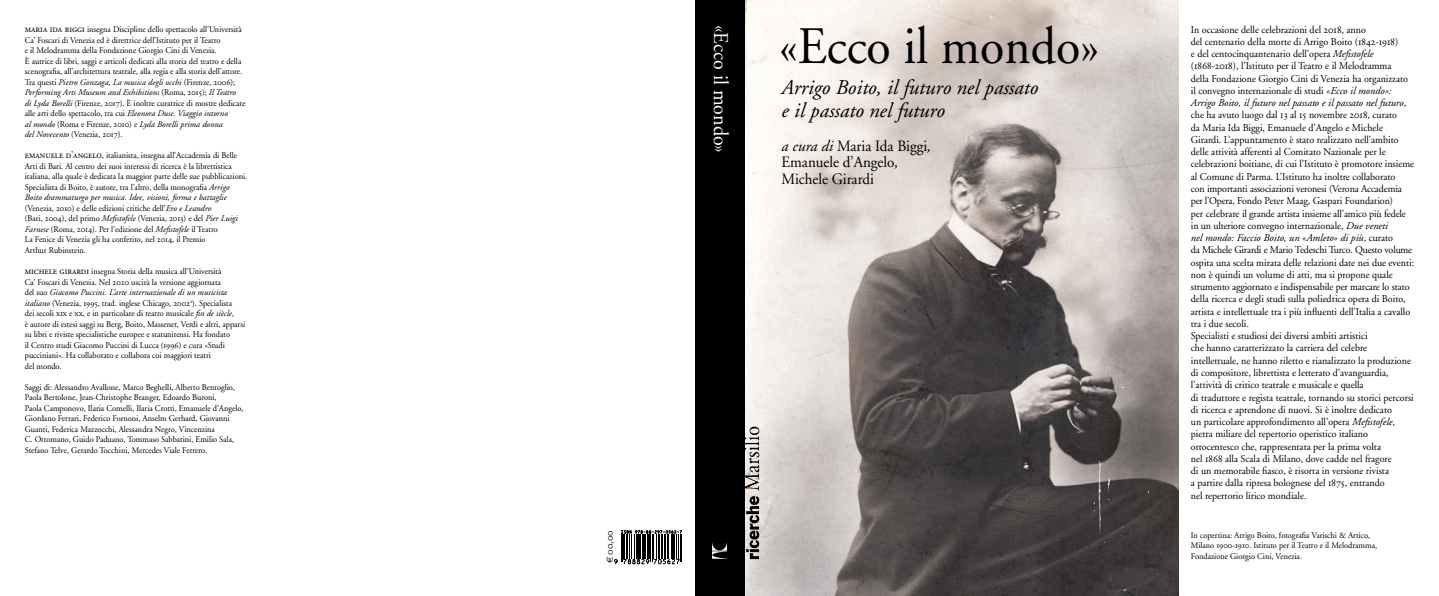
<style>
.page{position:relative;width:1439px;height:596px;background:#fff}
.page>*{position:absolute;margin:0;border:0;box-sizing:border-box;transform-origin:0 0}
.t1{font:52.5px "Adobe Garamond";color:#000;scale:.95 1}
.t2{font:21px/22.8px "Adobe Garamond Italic Os F";color:#000}
.t3{font:21px "Adobe Garamond";color:#fff;scale:.95 1}
.t4{font:15.75px/16.6px "Adobe Garamond";color:#000;scale:.95 1}
.t5{font:10.5px/12.2px "Adobe Garamond";color:#000;scale:.95 1}
.t6{font:10.5px "Adobe Garamond Italic Os F";color:#000}
.t7{font:10.5px "Adobe Garamond Exp";color:#000}
.t8{font:8.75px/10.5px "Adobe Garamond";color:#000;scale:.95 1}
.t9{font:8.75px/10.5px "Adobe Garamond Italic Os F";color:#000}
.s1{font-family:"Adobe Garamond Regular SC";font-size:10.06px}
.s2{font-family:"Adobe Garamond"}
.s3{font-family:"Adobe Garamond Exp"}
.s4{font-family:"Adobe Garamond Italic Os F"}
.s5{font-family:"Euro Sans";font-size:8.75px}
</style>
<div class="page">
<img style="left:744px;top:0;width:434px;height:595px">
<div style="left:694px;top:0;width:50px;height:595px;background:#000"></div>
<svg style="left:712px;top:543px;width:15px;height:15px"></svg>
<svg style="left:614px;top:530px;width:68px;height:35px"></svg>
<img style="left:744px;top:425px;width:17px;height:135px">
<p class="t8" style="left:25px;top:24px;width:230px"><span class="s1">maria ida biggi</span> insegna Discipline dello spettacolo all’Università Ca’ Foscari di Venezia ed è direttrice dell’Istituto per il Teatro<br>e il Melodramma della Fondazione Giorgio Cini di Venezia.<br>È autrice di libri, saggi e articoli dedicati alla storia del teatro e della scenografia, all’architettura teatrale, alla regia e alla storia dell’attore.</p>
<p class="t9" style="left:25px;top:77px;width:213px"><span class="s2">Tra questi</span> Pietro Gonzaga, La musica degli occhi <span class="s2">(Firenze,</span> <span class="s3">2006</span><span class="s2">);<br></span>Performing Arts Museum and Exhibitions <span class="s2">(Roma,</span> <span class="s3">2015</span><span class="s2">);</span> Il Teatro</p>
<p class="t8" style="left:25px;top:98px;width:234px"><span class="s4">di Lyda Borelli</span> (Firenze, <span class="s3">2017</span>). È inoltre curatrice di mostre dedicate alle arti dello spettacolo, tra cui <span class="s4">Eleonora Duse. Viaggio intorno</span></p>
<p class="t9" style="left:25px;top:119px;width:199px">al mondo <span class="s2">(Roma e Firenze,</span> <span class="s3">2010</span><span class="s2">) e</span> Lyda Borelli prima donna del Novecento <span class="s2">(Venezia,</span> <span class="s3">2017</span><span class="s2">).</span></p>
<p class="t8" style="left:25px;top:150px;width:236px"><span class="s1">emanuele d’angelo</span>, italianista, insegna all’Accademia di Belle Arti di Bari. Al centro dei suoi interessi di ricerca è la librettistica italiana, alla quale è dedicata la maggior parte delle sue pubblicazioni.<br>Specialista di Boito, è autore, tra l’altro, della monografia <span class="s4">Arrigo</span></p>
<p class="t9" style="left:25px;top:192px;width:203px">Boito drammaturgo per musica. Idee, visioni, forma e battaglie</p>
<p class="t8" style="left:25px;top:203px;width:226px">(Venezia, <span class="s3">2010</span>) e delle edizioni critiche dell’<span class="s4">Ero e Leandro<br></span>(Bari, <span class="s3">2004</span>), del primo <span class="s4">Mefistofele</span> (Venezia, <span class="s3">2013</span>) e del <span class="s4">Pier Luigi Farnese</span> (Roma, <span class="s3">2014</span>). Per l’edizione del <span class="s4">Mefistofele</span> il Teatro<br>La Fenice di Venezia gli ha conferito, nel <span class="s3">2014</span>, il Premio<br>Arthur Rubinstein.</p>
<p class="t8" style="left:25px;top:266px;width:209px"><span class="s1">michele girardi</span> insegna Storia della musica all’Università<br>Ca’ Foscari di Venezia. Nel <span class="s3">2020</span> uscirà la versione aggiornata</p>
<p class="t9" style="left:25px;top:287px;width:204px"><span class="s2">del suo</span> Giacomo Puccini. L’arte internazionale di un musicista</p>
<p class="t8" style="left:25px;top:297px;width:233px"><span class="s4">italiano</span> (Venezia, <span class="s3">1995</span>, trad. inglese Chicago, <span class="s3">2002</span><sup>2</sup>). Specialista<br>dei secoli <span class="s3">xix</span> e <span class="s3">xx</span>, e in particolare di teatro musicale <span class="s4">fin de siècle</span>,<br>è autore di estesi saggi su Berg, Boito, Massenet, Verdi e altri, apparsi su libri e riviste specialistiche europee e statunitensi. Ha fondato<br>il Centro studi Giacomo Puccini di Lucca (<span class="s3">1996</span>) e cura «Studi pucciniani». Ha collaborato e collabora coi maggiori teatri<br>del mondo.</p>
<p class="t8" style="left:25px;top:381px;width:232px">Saggi di: Alessandro Avallone, Marco Beghelli, Alberto Bentoglio, Paola Bertolone, Jean-Christophe Branger, Edoardo Buroni,<br>Paola Camponovo, Ilaria Comelli, Ilaria Crotti, Emanuele d’Angelo, Giordano Ferrari, Federico Fornoni, Anselm Gerhard, Giovanni Guanti, Federica Mazzocchi, Alessandra Negro, Vincenzina<br>C. Ottomano, Guido Paduano, Tommaso Sabbatini, Emilio Sala, Stefano Telve, Gerardo Tocchini, Mercedes Viale Ferrero.</p>
<p class="t7" style="left:605px;top:563px;width:34px;rotate:-90deg"><span class="s5">e</span> 00,00</p>
<h2 class="t3" style="left:732px;top:25px;width:136px;rotate:90deg">«Ecco il mondo»</h2>
<h1 class="t1" style="left:779px;top:19px;width:338px">«Ecco il mondo»</h1>
<h2 class="t2" style="left:781px;top:77px;width:258px">Arrigo Boito, il futuro nel passato e il passato nel futuro</h2>
<h3 class="t4" style="left:781px;top:138px;width:159px"><span class="s4">a cura di</span> Maria Ida Biggi<span class="s4">,<br></span>Emanuele d’Angelo<span class="s4">,<br></span>Michele Girardi</h3>
<p class="t5" style="left:1191px;top:23px;width:230px">In occasione delle celebrazioni del <span class="s3">2018</span>, anno<br>del centenario della morte di Arrigo Boito (<span class="s3">1842</span>-<span class="s3">1918</span>)<br>e del centocinquantenario dell’opera <span class="s4">Mefistofele </span>(<span class="s3">1868</span>-<span class="s3">2018</span>), l’Istituto per il Teatro e il Melodramma della Fondazione Giorgio Cini di Venezia ha organizzato il convegno internazionale di studi <span class="s4">«Ecco il mondo»:</span></p>
<p class="t6" style="left:1191px;top:97px;width:217px">Arrigo Boito, il futuro nel passato e il passato nel futuro<span class="s2">,</span></p>
<p class="t5" style="left:1191px;top:109px;width:236px">che ha avuto luogo dal <span class="s3">13</span> al <span class="s3">15</span> novembre <span class="s3">2018</span>, curato<br>da Maria Ida Biggi, Emanuele d’Angelo e Michele Girardi. L’appuntamento è stato realizzato nell’ambito delle attività afferenti al Comitato Nazionale per le celebrazioni boitiane, di cui l’Istituto è promotore insieme al Comune di Parma. L’Istituto ha inoltre collaborato<br>con importanti associazioni veronesi (Verona Accademia per l’Opera, Fondo Peter Maag, Gaspari Foundation)<br>per celebrare il grande artista insieme all’amico più fedele in un ulteriore convegno internazionale, <span class="s4">Due veneti</span></p>
<p class="t6" style="left:1191px;top:232px;width:204px">nel mondo: Faccio Boito, un «Amleto» di più<span class="s2">, curato</span></p>
<p class="t5" style="left:1191px;top:244px;width:236px">da Michele Girardi e Mario Tedeschi Turco. Questo volume ospita una scelta mirata delle relazioni date nei due eventi: non è quindi un volume di atti, ma si propone quale strumento aggiornato e indispensabile per marcare lo stato della ricerca e degli studi sulla poliedrica opera di Boito, artista e intellettuale tra i più influenti dell’Italia a cavallo tra i due secoli.<br>Specialisti e studiosi dei diversi ambiti artistici<br>che hanno caratterizzato la carriera del celebre intellettuale, ne hanno riletto e rianalizzato la produzione di compositore, librettista e letterato d’avanguardia, l’attività di critico teatrale e musicale e quella<br>di traduttore e regista teatrale, tornando su storici percorsi di ricerca e aprendone di nuovi. Si è inoltre dedicato<br>un particolare approfondimento all’opera <span class="s4">Mefistofele</span>, pietra miliare del repertorio operistico italiano ottocentesco che, rappresentata per la prima volta<br>nel <span class="s3">1868</span> alla Scala di Milano, dove cadde nel fragore<br>di un memorabile fiasco, è risorta in versione rivista<br>a partire dalla ripresa bolognese del <span class="s3">1875</span>, entrando<br>nel repertorio lirico mondiale.</p>
<p class="t8" style="left:1191px;top:529px;width:197px">In copertina: Arrigo Boito, fotografia Varischi &amp; Artico,<br>Milano <span class="s3">1900</span>-<span class="s3">1910</span>. Istituto per il Teatro e il Melodramma,<br>Fondazione Giorgio Cini, Venezia.</p>
</div>
